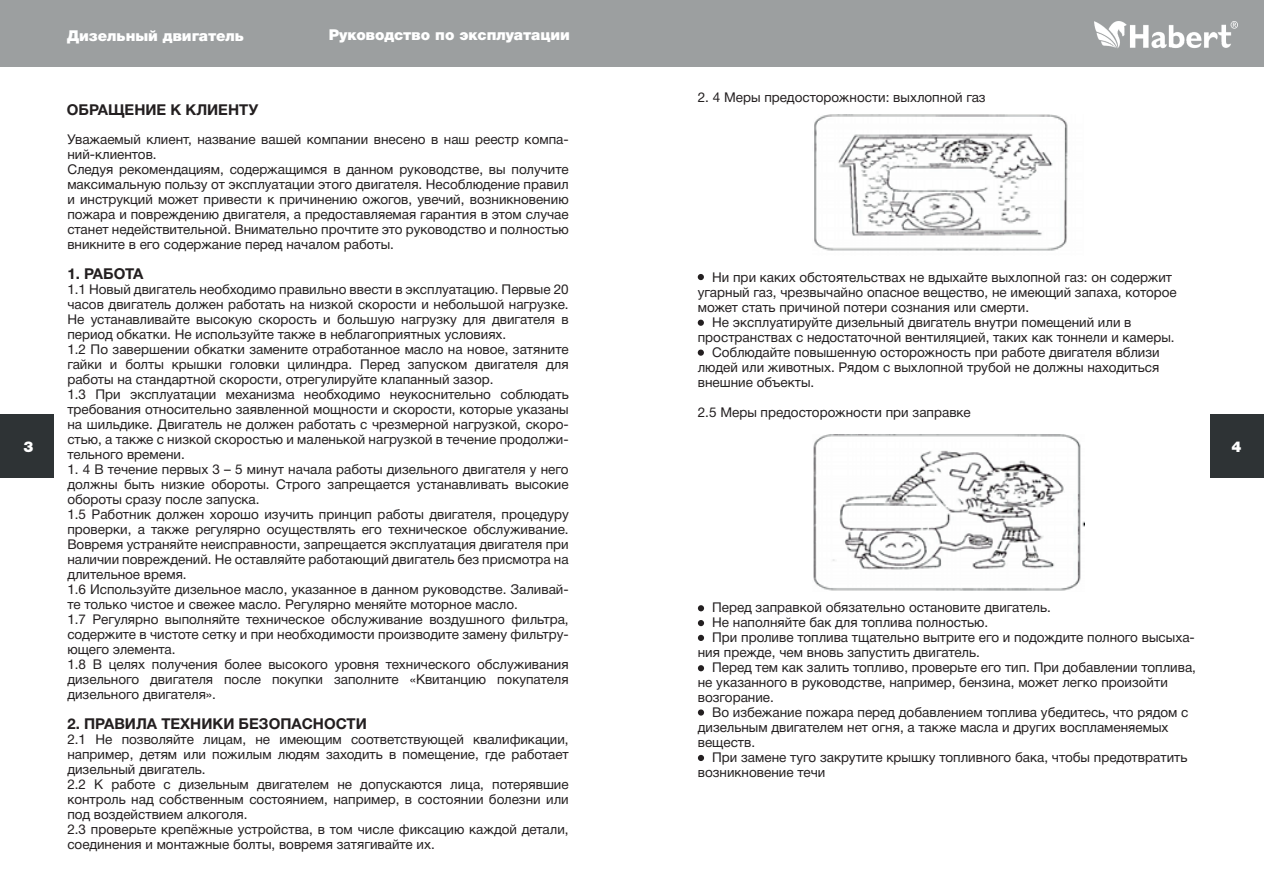
<style>
.page{position:relative;width:1264px;height:893px;background:#fff}
.page>*{position:absolute;margin:0;border:0;box-sizing:border-box;transform-origin:0 0}
.t1{font:700 15px "Helvetica Neue Cyr";color:#231f20}
.t2{font:900 15px "Helvetica Neue Cyr";color:#fff}
.t3{font:13.5px/15px "Helvetica Neue Cyr";color:#231f20}
</style>
<div class="page">
<div style="left:0;top:414px;width:53px;height:64px;background:#2e3335"></div>
<div style="left:1210px;top:414px;width:53px;height:64px;background:#2e3335"></div>
<div style="left:0;top:0;width:632px;height:67px;background:#9c9fa0"></div>
<div style="left:631px;top:0;width:632px;height:67px;background:#9c9fa0"></div>
<img style="left:1094px;top:22px;width:142px;height:26px">
<img style="left:814px;top:114px;width:254px;height:137px">
<img style="left:813px;top:435px;width:270px;height:156px">
<svg style="left:697px;top:274px;width:6px;height:6px"></svg>
<svg style="left:697px;top:320px;width:6px;height:6px"></svg>
<svg style="left:697px;top:349px;width:6px;height:7px"></svg>
<div style="left:697px;top:605px;width:7px;height:6px;background:#231f20;border-radius:50%"></div>
<div style="left:697px;top:620px;width:7px;height:6px;background:#231f20;border-radius:50%"></div>
<div style="left:697px;top:635px;width:7px;height:6px;background:#231f20;border-radius:50%"></div>
<div style="left:697px;top:665px;width:7px;height:6px;background:#231f20;border-radius:50%"></div>
<svg style="left:697px;top:709px;width:7px;height:6px"></svg>
<div style="left:697px;top:755px;width:7px;height:6px;background:#231f20;border-radius:50%"></div>
<p class="t2" style="left:67px;top:27px;width:178px">Дизельный двигатель</p>
<p class="t2" style="left:328px;top:27px;width:242px">Руководство по эксплуатации</p>
<p class="t3" style="left:697px;top:90px;width:289px">2. 4 Меры предосторожности: выхлопной газ</p>
<p class="t1" style="left:67px;top:101px;width:193px">ОБРАЩЕНИЕ К КЛИЕНТУ</p>
<p class="t3" style="left:67px;top:132px;width:503px">Уважаемый клиент, название вашей компании внесено в наш реестр компа&shy;ний-клиентов.<br>Следуя рекомендациям, содержащимся в данном руководстве, вы получите максимальную пользу от эксплуатации этого двигателя. Несоблюдение правил и инструкций может привести к причинению ожогов, увечий, возникновению пожара и повреждению двигателя, а предоставляемая гарантия в этом случае станет недействительной. Внимательно прочтите это руководство и полностью вникните в его содержание перед началом работы.</p>
<p class="t1" style="left:67px;top:265px;width:78px">1. РАБОТА</p>
<p class="t3" style="left:67px;top:282px;width:503px">1.1 Новый двигатель необходимо правильно ввести в эксплуатацию. Первые 20 часов двигатель должен работать на низкой скорости и небольшой нагрузке.<br>Не устанавливайте высокую скорость и большую нагрузку для двигателя в период обкатки. Не используйте также в неблагоприятных условиях.<br>1.2 По завершении обкатки замените отработанное масло на новое, затяните гайки и болты крышки головки цилиндра. Перед запуском двигателя для работы на стандартной скорости, отрегулируйте клапанный зазор.<br>1.3 При эксплуатации механизма необходимо неукоснительно соблюдать требования относительно заявленной мощности и скорости, которые указаны на шильдике. Двигатель не должен работать с чрезмерной нагрузкой, скоро&shy;стью, а также с низкой скоростью и маленькой нагрузкой в течение продолжи&shy;тельного времени.</p>
<p class="t3" style="left:67px;top:462px;width:503px">1. 4 В течение первых 3 – 5 минут начала работы дизельного двигателя у него должны быть низкие обороты. Строго запрещается устанавливать высокие обороты сразу после запуска.<br>1.5 Работник должен хорошо изучить принцип работы двигателя, процедуру проверки, а также регулярно осуществлять его техническое обслуживание.<br>Вовремя устраняйте неисправности, запрещается эксплуатация двигателя при наличии повреждений. Не оставляйте работающий двигатель без присмотра на длительное время.<br>1.6 Используйте дизельное масло, указанное в данном руководстве. Заливай&shy;те только чистое и свежее масло. Регулярно меняйте моторное масло.<br>1.7 Регулярно выполняйте техническое обслуживание воздушного фильтра, содержите в чистоте сетку и при необходимости производите замену фильтру&shy;ющего элемента.<br>1.8 В целях получения более высокого уровня технического обслуживания дизельного двигателя после покупки заполните «Квитанцию покупателя дизельного двигателя».</p>
<p class="t1" style="left:67px;top:715px;width:301px">2. ПРАВИЛА ТЕХНИКИ БЕЗОПАСНОСТИ</p>
<p class="t3" style="left:67px;top:732px;width:502px">2.1 Не позволяйте лицам, не имеющим соответствующей квалификации, например, детям или пожилым людям заходить в помещение, где работает дизельный двигатель.<br>2.2 К работе с дизельным двигателем не допускаются лица, потерявшие контроль над собственным состоянием, например, в состоянии болезни или под воздействием алкоголя.<br>2.3 проверьте крепёжные устройства, в том числе фиксацию каждой детали, соединения и монтажные болты, вовремя затягивайте их.</p>
<p class="t3" style="left:712px;top:270px;width:461px">Ни при каких обстоятельствах не вдыхайте выхлопной газ: он содержит</p>
<p class="t3" style="left:697px;top:285px;width:480px">угарный газ, чрезвычайно опасное вещество, не имеющий запаха, которое</p>
<p class="t3" style="left:697px;top:300px;width:333px">может стать причиной потери сознания или смерти.</p>
<p class="t3" style="left:712px;top:315px;width:421px">Не эксплуатируйте дизельный двигатель внутри помещений или в</p>
<p class="t3" style="left:697px;top:330px;width:478px">пространствах с недостаточной вентиляцией, таких как тоннели и камеры.</p>
<p class="t3" style="left:712px;top:345px;width:449px">Соблюдайте повышенную осторожность при работе двигателя вблизи</p>
<p class="t3" style="left:697px;top:360px;width:463px">людей или животных. Рядом с выхлопной трубой не должны находиться</p>
<p class="t3" style="left:697px;top:375px;width:118px">внешние объекты.</p>
<p class="t3" style="left:697px;top:405px;width:274px">2.5 Меры предосторожности при заправке</p>
<p class="t2" style="left:24px;top:438px;width:12px">3</p>
<p class="t2" style="left:1230px;top:439px;width:12px">4</p>
<p class="t3" style="left:712px;top:600px;width:340px">Перед заправкой обязательно остановите двигатель.</p>
<p class="t3" style="left:712px;top:615px;width:278px">Не наполняйте бак для топлива полностью.</p>
<p class="t3" style="left:712px;top:630px;width:484px">При проливе топлива тщательно вытрите его и подождите полного высыха-</p>
<p class="t3" style="left:697px;top:645px;width:283px">ния прежде, чем вновь запустить двигатель.</p>
<p class="t3" style="left:712px;top:660px;width:485px">Перед тем как залить топливо, проверьте его тип. При добавлении топлива,</p>
<p class="t3" style="left:697px;top:675px;width:471px">не указанного в руководстве, например, бензина, может легко произойти</p>
<p class="t3" style="left:697px;top:690px;width:78px">возгорание.</p>
<p class="t3" style="left:712px;top:705px;width:478px">Во избежание пожара перед добавлением топлива убедитесь, что рядом с</p>
<p class="t3" style="left:697px;top:720px;width:472px">дизельным двигателем нет огня, а также масла и других воспламеняемых</p>
<p class="t3" style="left:697px;top:735px;width:59px">веществ.</p>
<p class="t3" style="left:712px;top:750px;width:476px">При замене туго закрутите крышку топливного бака, чтобы предотвратить</p>
<p class="t3" style="left:697px;top:765px;width:129px">возникновение течи</p>
</div>
